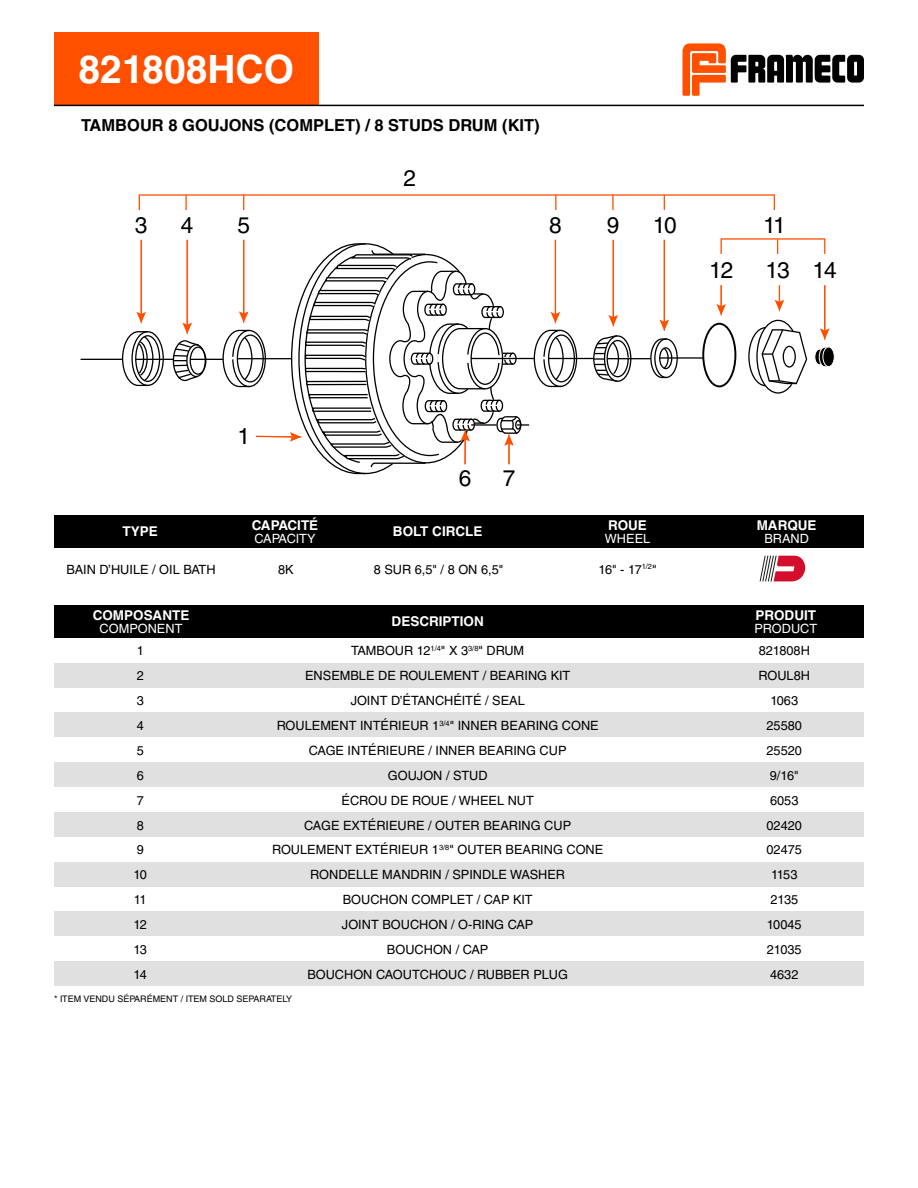
<style>
.page{position:relative;width:918px;height:1188px;background:#fff}
.page>*{position:absolute;margin:0;border:0;box-sizing:border-box;transform-origin:0 0}
.t1{font:700 39px "Helvetica LT Std";color:#fff}
.t2{font:22.65px "Helvetica LT Std";letter-spacing:-.04em;color:#000}
.t3{font:700 16.5px "Helvetica LT Std";color:#000}
.t4{font:700 13.5px "Helvetica LT Std";color:#fff}
.t5{font:12.75px "Helvetica LT Std";color:#000}
.t6{font:12.75px "Helvetica LT Std";color:#fff}
.t7{font:12.75px "Helvetica LT Std";letter-spacing:-.02em;color:#fff}
.t8{font:9px "Helvetica LT Std";color:#000}
</style>
<div class="page">
<div style="left:54px;top:663px;width:810px;height:25px;background:#e0e0e0"></div>
<div style="left:54px;top:712px;width:810px;height:25px;background:#e0e0e0"></div>
<div style="left:54px;top:762px;width:810px;height:25px;background:#e0e0e0"></div>
<div style="left:54px;top:812px;width:810px;height:25px;background:#e0e0e0"></div>
<div style="left:54px;top:862px;width:810px;height:25px;background:#e0e0e0"></div>
<div style="left:54px;top:911px;width:810px;height:25px;background:#e0e0e0"></div>
<div style="left:54px;top:961px;width:810px;height:25px;background:#e0e0e0"></div>
<svg style="left:682px;top:43px;width:182px;height:53px"></svg>
<div style="left:54px;top:32px;width:265px;height:73px;background:#ff5000"></div>
<hr style="left:54px;top:105px;width:810px;height:1px;background:#000">
<div style="left:54px;top:606px;width:810px;height:32px;background:#000"></div>
<div style="left:54px;top:515px;width:810px;height:33px;background:#000"></div>
<svg style="left:760px;top:556px;width:46px;height:25px"></svg>
<hr style="left:141px;top:240px;width:1px;height:75px;background:#ff5000">
<svg style="left:136px;top:312px;width:10px;height:11px"></svg>
<hr style="left:187px;top:240px;width:1px;height:86px;background:#ff5000">
<svg style="left:182px;top:323px;width:10px;height:11px"></svg>
<hr style="left:243px;top:240px;width:1px;height:75px;background:#ff5000">
<hr style="left:555px;top:240px;width:1px;height:76px;background:#ff5000">
<hr style="left:613px;top:240px;width:1px;height:79px;background:#ff5000">
<svg style="left:608px;top:315px;width:10px;height:11px"></svg>
<hr style="left:664px;top:240px;width:1px;height:83px;background:#ff5000">
<svg style="left:660px;top:320px;width:9px;height:11px"></svg>
<hr style="left:191px;top:359px;width:32px;height:1px;background:#000">
<hr style="left:136px;top:359px;width:37px;height:1px;background:#000">
<hr style="left:81px;top:359px;width:42px;height:1px;background:#000">
<div style="left:548px;top:334px;width:27px;height:48px;border:1px solid #000;border-radius:50%"></div>
<div style="left:543px;top:330px;width:34px;height:57px;border:1px solid #000;border-radius:50%"></div>
<div style="left:131px;top:331px;width:33px;height:55px;border:1px solid #000;border-radius:50%"></div>
<div style="left:135px;top:335px;width:25px;height:47px;border:1px solid #000;border-radius:50%"></div>
<svg style="left:121px;top:331px;width:33px;height:56px"></svg>
<div style="left:186px;top:344px;width:20px;height:33px;border:1px solid #000;border-radius:50%"></div>
<div style="left:190px;top:347px;width:16px;height:28px;border:1px solid #000;border-radius:50%"></div>
<svg style="left:172px;top:340px;width:28px;height:42px"></svg>
<div style="left:604px;top:335px;width:27px;height:47px;border:1px solid #000;border-radius:50%"></div>
<svg style="left:593px;top:335px;width:37px;height:47px"></svg>
<div style="left:654px;top:338px;width:24px;height:40px;border:1px solid #000;border-radius:50%"></div>
<div style="left:659px;top:347px;width:13px;height:22px;border:1px solid #000;border-radius:50%"></div>
<svg style="left:650px;top:338px;width:19px;height:41px"></svg>
<hr style="left:549px;top:358px;width:45px;height:1px;background:#000">
<hr style="left:608px;top:358px;width:43px;height:1px;background:#000">
<svg style="left:222px;top:243px;width:342px;height:232px"></svg>
<hr style="left:471px;top:358px;width:63px;height:1px;background:#000">
<div style="left:702px;top:323px;width:34px;height:64px;border:2px solid #000;border-radius:50%"></div>
<svg style="left:716px;top:285px;width:10px;height:30px"></svg>
<svg style="left:775px;top:285px;width:9px;height:26px"></svg>
<hr style="left:824px;top:285px;width:1px;height:47px;background:#ff5000">
<svg style="left:820px;top:328px;width:10px;height:12px"></svg>
<hr style="left:659px;top:357px;width:44px;height:2px;background:#000">
<svg style="left:748px;top:319px;width:60px;height:75px"></svg>
<div style="left:783px;top:346px;width:13px;height:22px;border:1px solid #000;border-radius:50%"></div>
<svg style="left:814px;top:347px;width:19px;height:20px"></svg>
<div style="left:823px;top:347px;width:11px;height:20px;background:#000;border-radius:50%"></div>
<div style="left:823px;top:347px;width:12px;height:20px;border:1px solid #fff;border-radius:50%"></div>
<svg style="left:185px;top:195px;width:2px;height:15px"></svg>
<svg style="left:243px;top:195px;width:1px;height:15px"></svg>
<svg style="left:555px;top:195px;width:1px;height:15px"></svg>
<svg style="left:777px;top:239px;width:1px;height:15px"></svg>
<svg style="left:612px;top:195px;width:2px;height:15px"></svg>
<svg style="left:664px;top:195px;width:1px;height:15px"></svg>
<h1 class="t1" style="left:79px;top:45px;width:217px">821808HCO</h1>
<p class="t3" style="left:81px;top:115px;width:460px">TAMBOUR 8 GOUJONS (COMPLET) / 8 STUDS DRUM (KIT)</p>
<h2 class="t2" style="left:135px;top:212px;width:14px">3</h2>
<h2 class="t2" style="left:404px;top:165px;width:14px">2</h2>
<h2 class="t2" style="left:181px;top:212px;width:14px">4</h2>
<h2 class="t2" style="left:237px;top:212px;width:14px">5</h2>
<h2 class="t2" style="left:549px;top:212px;width:14px">8</h2>
<h2 class="t2" style="left:607px;top:212px;width:14px">9</h2>
<h2 class="t2" style="left:653px;top:212px;width:25px">10</h2>
<h2 class="t2" style="left:763px;top:212px;width:24px">11</h2>
<h2 class="t2" style="left:709px;top:257px;width:26px">12</h2>
<h2 class="t2" style="left:765px;top:257px;width:73px">13 14</h2>
<p class="t4" style="left:123px;top:523px;width:37px">TYPE</p>
<h2 class="t2" style="left:237px;top:423px;width:14px">1</h2>
<h2 class="t2" style="left:459px;top:464px;width:14px">6</h2>
<h2 class="t2" style="left:503px;top:464px;width:14px">7</h2>
<p class="t4" style="left:252px;top:517px;width:68px">CAPACITÉ</p>
<p class="t4" style="left:608px;top:517px;width:40px">ROUE</p>
<p class="t4" style="left:757px;top:517px;width:61px">MARQUE</p>
<p class="t4" style="left:393px;top:523px;width:91px">BOLT CIRCLE</p>
<p class="t7" style="left:254px;top:531px;width:63px">CAPACITY</p>
<p class="t6" style="left:605px;top:531px;width:47px">WHEEL</p>
<p class="t6" style="left:764px;top:531px;width:46px">BRAND</p>
<p class="t5" style="left:66px;top:562px;width:151px">BAIN D’HUILE / OIL BATH</p>
<p class="t5" style="left:278px;top:562px;width:17px">8K</p>
<p class="t5" style="left:374px;top:562px;width:131px">8 SUR 6,5" / 8 ON 6,5"</p>
<p class="t5" style="left:599px;top:562px;width:60px">16" - 17<sup>1/2</sup>"</p>
<p class="t4" style="left:93px;top:607px;width:98px">COMPOSANTE</p>
<p class="t4" style="left:756px;top:607px;width:62px">PRODUIT</p>
<p class="t4" style="left:392px;top:613px;width:94px">DESCRIPTION</p>
<p class="t6" style="left:100px;top:621px;width:84px">COMPONENT</p>
<p class="t6" style="left:754px;top:621px;width:64px">PRODUCT</p>
<p class="t5" style="left:137px;top:643px;width:9px">1</p>
<p class="t5" style="left:351px;top:643px;width:175px">TAMBOUR 12<sup>1/4</sup>" X 3<sup>3/8</sup>" DRUM</p>
<p class="t5" style="left:759px;top:643px;width:53px">821808H</p>
<p class="t5" style="left:137px;top:668px;width:9px">2</p>
<p class="t5" style="left:305px;top:668px;width:267px">ENSEMBLE DE ROULEMENT / BEARING KIT</p>
<p class="t5" style="left:759px;top:668px;width:53px">ROUL8H</p>
<p class="t5" style="left:137px;top:693px;width:9px">3</p>
<p class="t5" style="left:351px;top:693px;width:176px">JOINT D’ÉTANCHÉITÉ / SEAL</p>
<p class="t5" style="left:770px;top:693px;width:29px">1063</p>
<p class="t5" style="left:137px;top:718px;width:9px">4</p>
<p class="t5" style="left:277px;top:718px;width:324px">ROULEMENT INTÉRIEUR 1<sup>3/4</sup>" INNER BEARING CONE</p>
<p class="t5" style="left:767px;top:718px;width:37px">25580</p>
<p class="t5" style="left:137px;top:743px;width:9px">5</p>
<p class="t5" style="left:309px;top:743px;width:259px">CAGE INTÉRIEURE / INNER BEARING CUP</p>
<p class="t5" style="left:767px;top:743px;width:37px">25520</p>
<p class="t5" style="left:137px;top:768px;width:9px">6</p>
<p class="t5" style="left:388px;top:768px;width:101px">GOUJON / STUD</p>
<p class="t5" style="left:770px;top:768px;width:30px">9/16"</p>
<p class="t5" style="left:137px;top:793px;width:9px">7</p>
<p class="t5" style="left:342px;top:793px;width:194px">ÉCROU DE ROUE / WHEEL NUT</p>
<p class="t5" style="left:770px;top:793px;width:30px">6053</p>
<p class="t5" style="left:137px;top:818px;width:9px">8</p>
<p class="t5" style="left:304px;top:818px;width:268px">CAGE EXTÉRIEURE / OUTER BEARING CUP</p>
<p class="t5" style="left:767px;top:818px;width:37px">02420</p>
<p class="t5" style="left:137px;top:843px;width:9px">9</p>
<p class="t5" style="left:272px;top:843px;width:333px">ROULEMENT EXTÉRIEUR 1<sup>3/8</sup>" OUTER BEARING CONE</p>
<p class="t5" style="left:767px;top:843px;width:37px">02475</p>
<p class="t5" style="left:133px;top:867px;width:15px">10</p>
<p class="t5" style="left:310px;top:867px;width:256px">RONDELLE MANDRIN / SPINDLE WASHER</p>
<p class="t5" style="left:771px;top:867px;width:28px">1153</p>
<p class="t5" style="left:134px;top:892px;width:14px">11</p>
<p class="t5" style="left:343px;top:892px;width:191px">BOUCHON COMPLET / CAP KIT</p>
<p class="t5" style="left:770px;top:892px;width:29px">2135</p>
<p class="t5" style="left:133px;top:917px;width:15px">12</p>
<p class="t5" style="left:342px;top:917px;width:193px">JOINT BOUCHON / O-RING CAP</p>
<p class="t5" style="left:767px;top:917px;width:36px">10045</p>
<p class="t5" style="left:133px;top:942px;width:15px">13</p>
<p class="t5" style="left:387px;top:942px;width:103px">BOUCHON / CAP</p>
<p class="t5" style="left:767px;top:942px;width:36px">21035</p>
<p class="t5" style="left:133px;top:967px;width:15px">14</p>
<p class="t5" style="left:307px;top:967px;width:262px">BOUCHON CAOUTCHOUC / RUBBER PLUG</p>
<p class="t5" style="left:770px;top:967px;width:30px">4632</p>
<p class="t8" style="left:54px;top:993px;width:240px">* ITEM VENDU SÉPARÉMENT / ITEM SOLD SEPARATELY</p>
</div>
